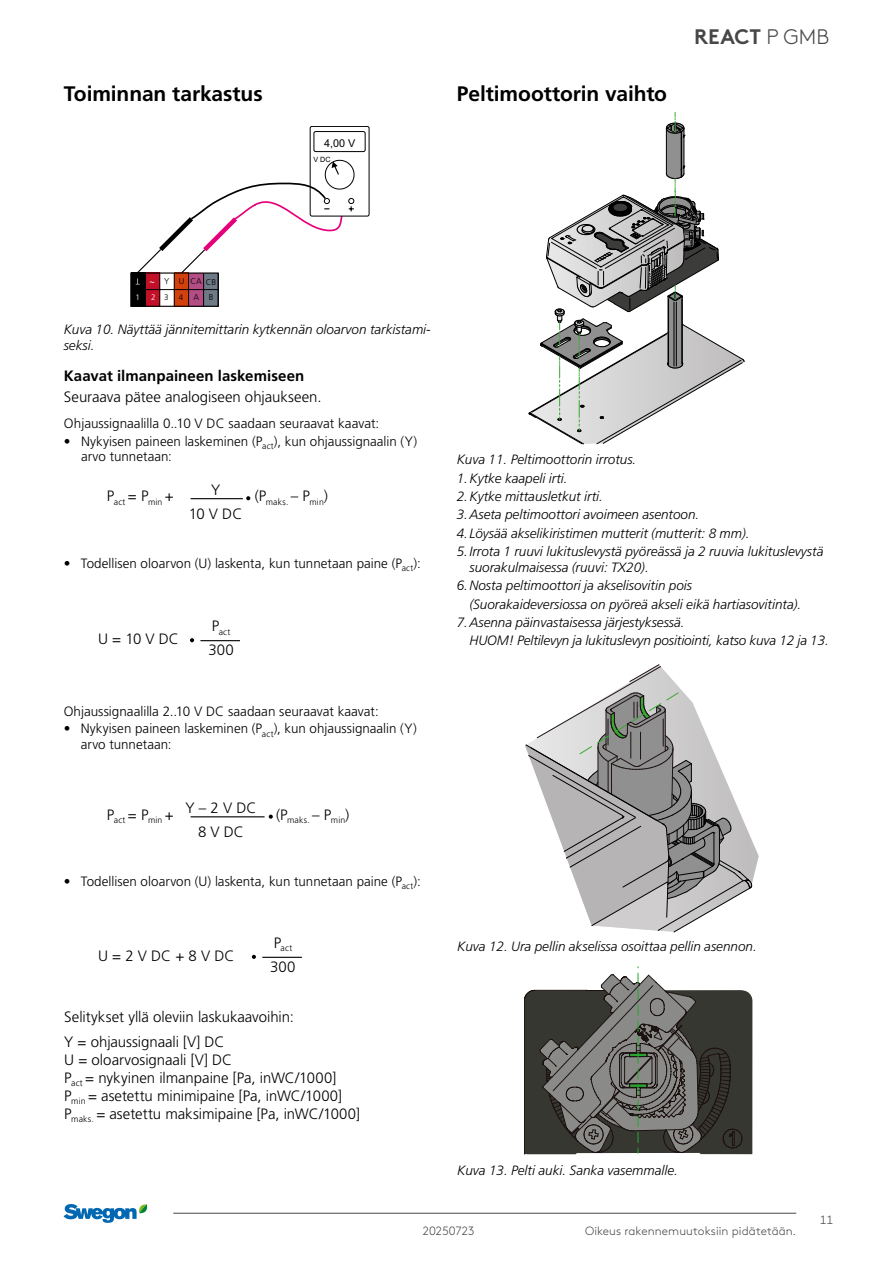
<style>
.page{position:relative;width:893px;height:1263px;background:#fff}
.page>*{position:absolute;margin:0;border:0;box-sizing:border-box;transform-origin:0 0}
.t1{font:700 21px "Frutiger LT Pro";letter-spacing:-.005em;color:#000}
.t2{font:700 21px "Swegon Brown";color:#464846}
.t3{font:300 15px/24.3px "Frutiger LT Pro";letter-spacing:-.005em;color:#000;text-align:center}
.t4{font:700 15px "Frutiger LT Pro";letter-spacing:.005em;color:#000}
.t5{font:italic 300 13.5px/18.3px "Frutiger LT Pro";color:#000}
.t6{font:300 13.5px/15.5px "Frutiger LT Pro";color:#000}
.t7{font:300 12px "Swegon Brown";letter-spacing:.005em;color:#464846}
.t8{font:300 12px "Swegon Brown";letter-spacing:-.03em;color:#464846}
.t9{font:10.8px "Arial";color:#000}
.t10{font:300 8.7px "Frutiger LT Pro";letter-spacing:.015em;color:#000}
.t11{font:300 8.4px "Frutiger";color:#000}
.t12{font:300 7.95px "Frutiger";color:#fff}
.t13{font:300 7.95px "Frutiger";color:#000}
.t14{font:7.2px "Arial";color:#000}
.s1{font-weight:300}
</style>
<div class="page">
<hr style="left:173px;top:1213px;width:623px;height:1px;background:#464846">
<svg style="left:64px;top:1204px;width:84px;height:19px"></svg>
<div style="left:204px;top:273px;width:14px;height:33px;background:#6e7a86"></div>
<div style="left:189px;top:273px;width:15px;height:33px;background:#b44d86"></div>
<div style="left:174px;top:272px;width:15px;height:35px;background:#d2400d"></div>
<div style="left:145px;top:272px;width:15px;height:35px;background:#c21028"></div>
<div style="left:131px;top:273px;width:14px;height:34px;background:#000"></div>
<div style="left:130px;top:272px;width:89px;height:35px;border:1px solid #000"></div>
<hr style="left:218px;top:274px;width:1px;height:33px;background:#000">
<hr style="left:203px;top:274px;width:1px;height:33px;background:#000">
<hr style="left:188px;top:273px;width:1px;height:33px;background:#000">
<hr style="left:174px;top:273px;width:1px;height:33px;background:#000">
<hr style="left:159px;top:273px;width:1px;height:33px;background:#000">
<hr style="left:145px;top:273px;width:1px;height:33px;background:#000">
<hr style="left:131px;top:289px;width:87px;height:1px;background:#000">
<svg style="left:136px;top:126px;width:233px;height:158px"></svg>
<hr style="left:191px;top:498px;width:52px;height:1px;background:#000">
<svg style="left:246px;top:496px;width:4px;height:4px"></svg>
<hr style="left:200px;top:640px;width:40px;height:1px;background:#000">
<svg style="left:190px;top:638px;width:4px;height:4px"></svg>
<hr style="left:191px;top:816px;width:74px;height:1px;background:#000">
<svg style="left:269px;top:814px;width:4px;height:5px"></svg>
<hr style="left:262px;top:957px;width:40px;height:1px;background:#000">
<svg style="left:252px;top:955px;width:4px;height:4px"></svg>
<svg style="left:525px;top:664px;width:227px;height:268px"></svg>
<svg style="left:529px;top:112px;width:216px;height:332px"></svg>
<svg style="left:524px;top:967px;width:228px;height:187px;background:#666663"></svg>
<h1 class="t1" style="left:64px;top:81px;width:200px">Toiminnan tarkastus</h1>
<h1 class="t1" style="left:457px;top:81px;width:212px">Peltimoottorin vaihto</h1>
<p class="t9" style="left:324px;top:135px;width:33px">4,00 V</p>
<p class="t14" style="left:313px;top:155px;width:19px">V DC</p>
<h1 class="t2" style="left:694px;top:20px;width:137px">REACT <span class="s1">P GMB</span></h1>
<p class="t11" style="left:190px;top:277px;width:27px">CA CB</p>
<p class="t11" style="left:164px;top:277px;width:7px">Y</p>
<p class="t5" style="left:64px;top:321px;width:368px;line-height:16.2px">Kuva 10. Näyttää jännitemittarin kytkennän oloarvon tarkistami&shy;seksi.</p>
<p class="t4" style="left:64px;top:367px;width:242px">Kaavat ilmanpaineen laskemiseen</p>
<p class="t3" style="left:64px;top:384px;width:259px">Seuraava pätee analogiseen ohjaukseen.</p>
<p class="t6" style="left:64px;top:416px;width:317px">Ohjaussignaalilla 0..10 V DC saadaan seuraavat kaavat:</p>
<p class="t6" style="left:81px;top:434px;width:338px;text-indent:-17px">• Nykyisen paineen laskeminen (P<sub>act</sub>), kun ohjaussignaalin (Y) arvo tunnetaan:</p>
<p class="t3" style="left:189px;top:477px;width:55px">Y<br>10 V DC</p>
<p class="t11" style="left:179px;top:277px;width:7px">U</p>
<p class="t13" style="left:164px;top:293px;width:6px">3</p>
<p class="t11" style="left:194px;top:292px;width:21px">A B</p>
<p class="t12" style="left:136px;top:293px;width:6px">1</p>
<p class="t12" style="left:151px;top:293px;width:6px">2</p>
<p class="t13" style="left:179px;top:293px;width:6px">4</p>
<p class="t10" style="left:107px;top:497px;width:68px"><sup>P</sup>act <sup>=</sup> <sup>P</sup>min <sup>+</sup></p>
<p class="t10" style="left:255px;top:497px;width:75px"><sup>(P</sup>maks. <sup>–</sup> <sup>P</sup>min<sup>)</sup></p>
<p class="t6" style="left:64px;top:555px;width:359px">• Todellisen oloarvon (U) laskenta, kun tunnetaan paine (P<sub>act</sub>):</p>
<p class="t3" style="left:98px;top:627px;width:82px">U = 10 V DC</p>
<p class="t10" style="left:212px;top:626px;width:20px"><sup>P</sup>act</p>
<p class="t3" style="left:208px;top:638px;width:27px">300</p>
<p class="t6" style="left:64px;top:703px;width:317px">Ohjaussignaalilla 2..10 V DC saadaan seuraavat kaavat:</p>
<p class="t6" style="left:81px;top:721px;width:338px;text-indent:-17px">• Nykyisen paineen laskeminen (P<sub>act</sub>), kun ohjaussignaalin (Y) arvo tunnetaan:</p>
<p class="t3" style="left:186px;top:796px;width:72px">Y – 2 V DC<br>8 V DC</p>
<p class="t10" style="left:107px;top:815px;width:68px"><sup>P</sup>act <sup>=</sup> <sup>P</sup>min <sup>+</sup></p>
<p class="t10" style="left:276px;top:815px;width:75px"><sup>(P</sup>maks. <sup>–</sup> <sup>P</sup>min<sup>)</sup></p>
<p class="t6" style="left:64px;top:873px;width:359px">• Todellisen oloarvon (U) laskenta, kun tunnetaan paine (P<sub>act</sub>):</p>
<p class="t3" style="left:98px;top:944px;width:138px">U = 2 V DC + 8 V DC</p>
<p class="t10" style="left:274px;top:943px;width:20px"><sup>P</sup>act</p>
<p class="t3" style="left:270px;top:955px;width:27px">300</p>
<p class="t3" style="left:64px;top:1005px;width:231px;text-align:left">Selitykset yllä oleviin laskukaavoihin:<br>Y = ohjaussignaali [V] DC</p>
<p class="t3" style="left:64px;top:1050px;width:297px;line-height:18px;text-align:left">U = oloarvosignaali [V] DC<br>P<sub>act</sub> = nykyinen ilmanpaine [Pa, inWC/1000] P<sub>min</sub> = asetettu minimipaine [Pa, inWC/1000] P<sub>maks.</sub> = asetettu maksimipaine [Pa, inWC/1000]</p>
<p class="t5" style="left:457px;top:451px;width:368px">Kuva 11. Peltimoottorin irrotus.<br>1.Kytke kaapeli irti.<br>2.Kytke mittausletkut irti.<br>3.Aseta peltimoottori avoimeen asentoon.<br>4.Löysää akselikiristimen mutterit (mutterit: 8 mm).<br>5.Irrota 1 ruuvi lukituslevystä pyöreässä ja 2 ruuvia lukituslevystä</p>
<p class="t5" style="left:469px;top:558px;width:181px">suorakulmaisessa (ruuvi: TX20).</p>
<p class="t5" style="left:457px;top:577px;width:237px">6.Nosta peltimoottori ja akselisovitin pois</p>
<p class="t5" style="left:469px;top:595px;width:333px">(Suorakaideversiossa on pyöreä akseli eikä hartiasovitinta).</p>
<p class="t5" style="left:457px;top:613px;width:230px">7.Asenna päinvastaisessa järjestyksessä.</p>
<p class="t5" style="left:469px;top:632px;width:361px">HUOM! Peltilevyn ja lukituslevyn positiointi, katso kuva 12 ja 13.</p>
<p class="t5" style="left:457px;top:937px;width:301px">Kuva 12. Ura pellin akselissa osoittaa pellin asennon.</p>
<p class="t5" style="left:457px;top:1161px;width:222px">Kuva 13. Pelti auki. Sanka vasemmalle.</p>
<p class="t8" style="left:422px;top:1221px;width:54px">20250723</p>
<p class="t7" style="left:585px;top:1221px;width:213px">Oikeus rakennemuutoksiin pidätetään.</p>
<p class="t7" style="left:820px;top:1211px;width:15px">11</p>
</div>
